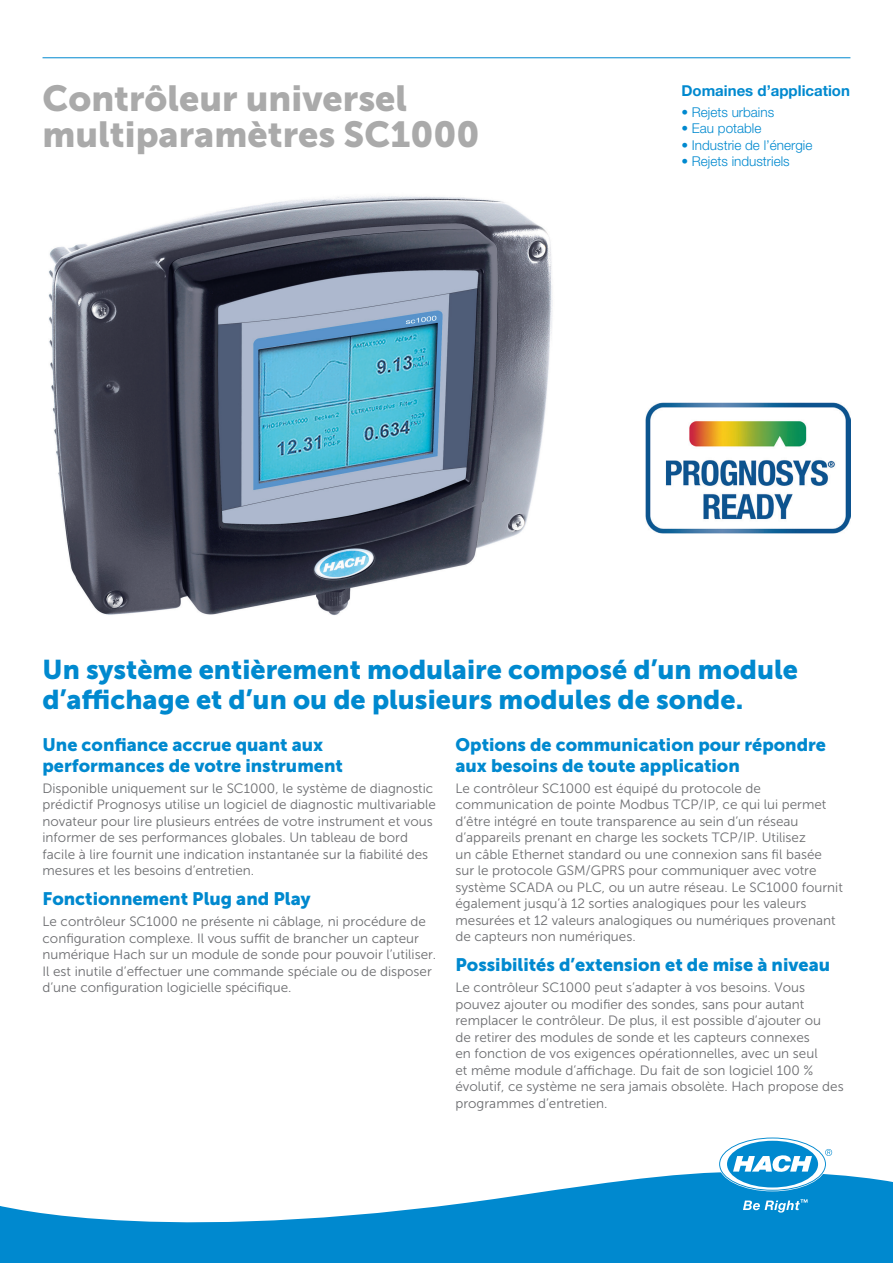
<style>
.page{position:relative;width:893px;height:1263px;background:#fff}
.page>*{position:absolute;margin:0;border:0;box-sizing:border-box;transform-origin:0 0}
.Head_1{font:36px/36px "Museo Sans 900";color:#aaa}
.Head_2_USP{font:27px/30px "Museo Sans 900";color:#0089cf}
.Head_2{font:18px/21px "Museo Sans 900";color:#0089cf}
.Head_3{font:700 15px "Helvetica Neue LTW1 G";color:#0089cf}
.Text_1_Gray{font:13.5px/16.5px "Museo Sans 300";color:#6c6d70}
.Text_1_Color{font:300 13.5px "Helvetica Neue LTW1 G";color:#0089cf}
</style>
<div class="page">
<hr style="left:43px;top:57px;width:807px;height:1px;background:#0089cf">
<svg style="left:0;top:1172px;width:893px;height:91px;fill:#0089cf"></svg>
<svg style="left:720px;top:1138px;width:112px;height:52px"></svg>
<svg style="left:743px;top:1199px;width:64px;height:13px"></svg>
<img style="left:646px;top:403px;width:204px;height:130px">
<img style="left:48px;top:196px;width:505px;height:419px">
<p class="Head_1" style="left:43px;top:80px;width:439px">Contrôleur universel multiparamètres SC1000</p>
<p class="Head_3" style="left:681px;top:81px;width:170px">Domaines d’application</p>
<p class="Text_1_Color" style="left:681px;top:104px;width:94px">• Rejets urbains</p>
<p class="Text_1_Color" style="left:681px;top:120px;width:82px">• Eau potable</p>
<p class="Text_1_Color" style="left:681px;top:137px;width:133px">• Industrie de l’énergie</p>
<p class="Text_1_Color" style="left:681px;top:153px;width:110px">• Rejets industriels</p>
<p class="Head_2_USP" style="left:43px;top:655px;width:757px">Un système entièrement modulaire composé d’un module d’affichage et d’un ou de plusieurs modules de sonde.</p>
<p class="Head_2" style="left:43px;top:734px;width:302px">Une confiance accrue quant aux performances de votre instrument</p>
<p class="Text_1_Gray" style="left:43px;top:780px;width:395px">Disponible uniquement sur le SC1000, le système de diagnostic prédictif Prognosys utilise un logiciel de diagnostic multivariable novateur pour lire plusieurs entrées de votre instrument et vous informer de ses performances globales. Un tableau de bord facile à lire fournit une indication instantanée sur la fiabilité des mesures et les besoins d’entretien.</p>
<p class="Head_2" style="left:43px;top:888px;width:270px">Fonctionnement Plug and Play</p>
<p class="Text_1_Gray" style="left:43px;top:913px;width:395px">Le contrôleur SC1000 ne présente ni câblage, ni procédure de configuration complexe. Il vous suffit de brancher un capteur numérique Hach sur un module de sonde pour pouvoir l’utiliser.<br>Il est inutile d’effectuer une commande spéciale ou de disposer d’une configuration logicielle spécifique.</p>
<p class="Head_2" style="left:455px;top:734px;width:372px">Options de communication pour répondre aux besoins de toute application</p>
<p class="Text_1_Gray" style="left:455px;top:780px;width:389px">Le contrôleur SC1000 est équipé du protocole de communication de pointe Modbus TCP/IP, ce qui lui permet d’être intégré en toute transparence au sein d’un réseau d’appareils prenant en charge les sockets TCP/IP. Utilisez<br>un câble Ethernet standard ou une connexion sans fil basée sur le protocole GSM/GPRS pour communiquer avec votre système SCADA ou PLC, ou un autre réseau. Le SC1000 fournit également jusqu’à 12 sorties analogiques pour les valeurs mesurées et 12 valeurs analogiques ou numériques provenant de capteurs non numériques.</p>
<p class="Head_2" style="left:455px;top:954px;width:376px">Possibilités d’extension et de mise à niveau</p>
<p class="Text_1_Gray" style="left:455px;top:979px;width:390px">Le contrôleur SC1000 peut s’adapter à vos besoins. Vous pouvez ajouter ou modifier des sondes, sans pour autant remplacer le contrôleur. De plus, il est possible d’ajouter ou<br>de retirer des modules de sonde et les capteurs connexes<br>en fonction de vos exigences opérationnelles, avec un seul<br>et même module d’affichage. Du fait de son logiciel 100 % évolutif, ce système ne sera jamais obsolète. Hach propose des programmes d’entretien.</p>
</div>
